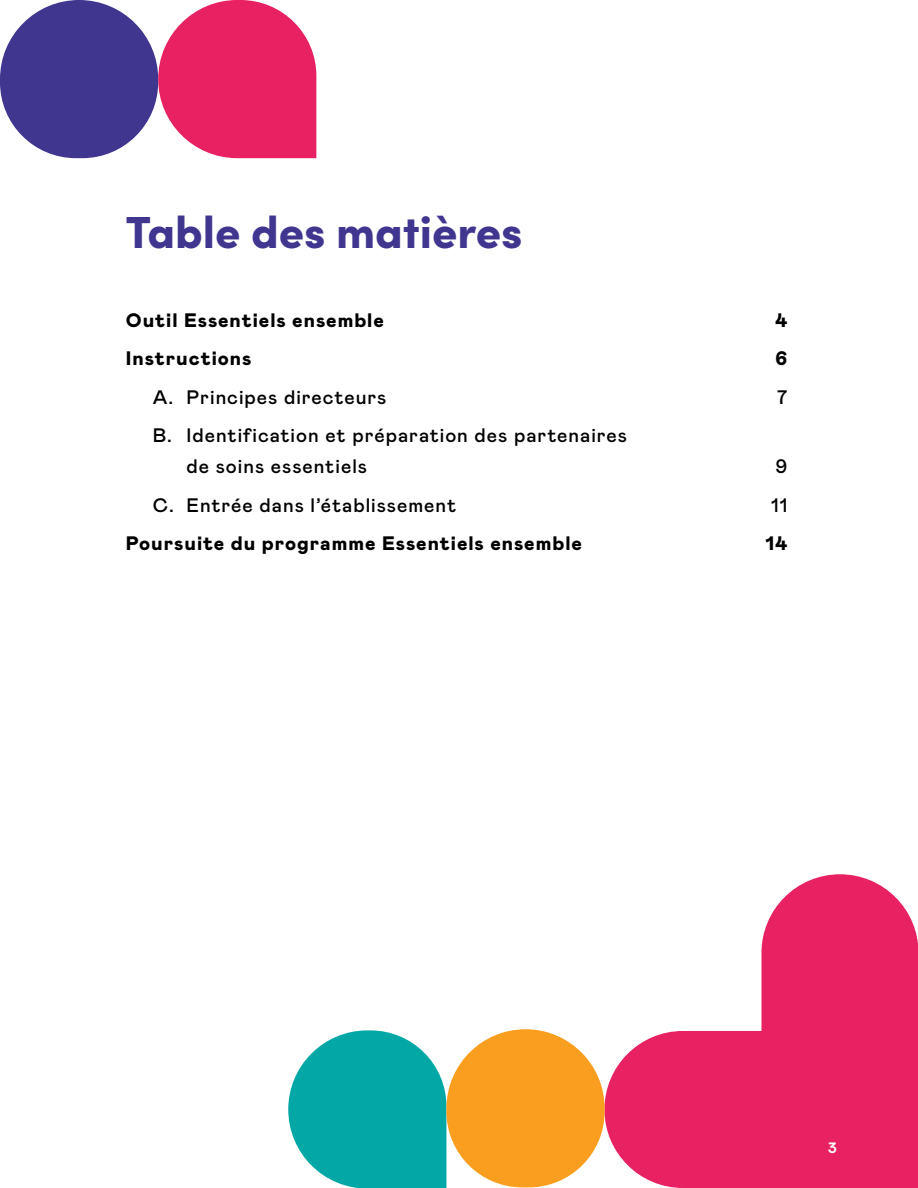
<style>
.page{position:relative;width:918px;height:1188px;background:#fff}
.page>*{position:absolute;margin:0;border:0;box-sizing:border-box;transform-origin:0 0}
.t1{font:900 45px "Sofia Pro";color:#40368f}
.t2{font:500 19.5px/31.5px "Mabry Pro";letter-spacing:.05em;color:#000}
.t3{font:900 19.5px "Mabry Pro";letter-spacing:.05em;color:#000}
.t4{font:700 15px "Mabry Pro";color:#fff}
</style>
<div class="page">
<svg style="left:288px;top:1030px;width:158px;height:158px"></svg>
<svg style="left:604px;top:874px;width:314px;height:314px;fill:#e82163"></svg>
<div style="left:446px;top:1029px;width:159px;height:158px;background:#fa9e1f;border-radius:78px"></div>
<div style="left:0;top:0;width:158px;height:158px;background:#40368f;border-radius:78px"></div>
<svg style="left:158px;top:0;width:158px;height:158px"></svg>
<h1 class="t1" style="left:126px;top:197px;width:398px">Table des matières</h1>
<p class="t3" style="left:126px;top:306px;width:260px">Outil Essentiels ensemble</p>
<p class="t3" style="left:775px;top:306px;width:14px">4</p>
<p class="t3" style="left:126px;top:345px;width:127px">Instructions</p>
<p class="t3" style="left:775px;top:345px;width:13px">6</p>
<p class="t2" style="left:153px;top:380px;width:235px">A. Principes directeurs</p>
<p class="t2" style="left:777px;top:380px;width:12px">7</p>
<p class="t2" style="left:187px;top:419px;width:442px;text-indent:-34px">B. Identification et préparation des partenaires de soins essentiels</p>
<p class="t2" style="left:776px;top:450px;width:13px">9</p>
<p class="t2" style="left:153px;top:488px;width:305px">C. Entrée dans l’établissement</p>
<p class="t2" style="left:771px;top:488px;width:18px">11</p>
<p class="t3" style="left:126px;top:529px;width:458px">Poursuite du programme Essentiels ensemble</p>
<p class="t3" style="left:765px;top:529px;width:23px">14</p>
<p class="t4" style="left:828px;top:1137px;width:10px">3</p>
</div>
